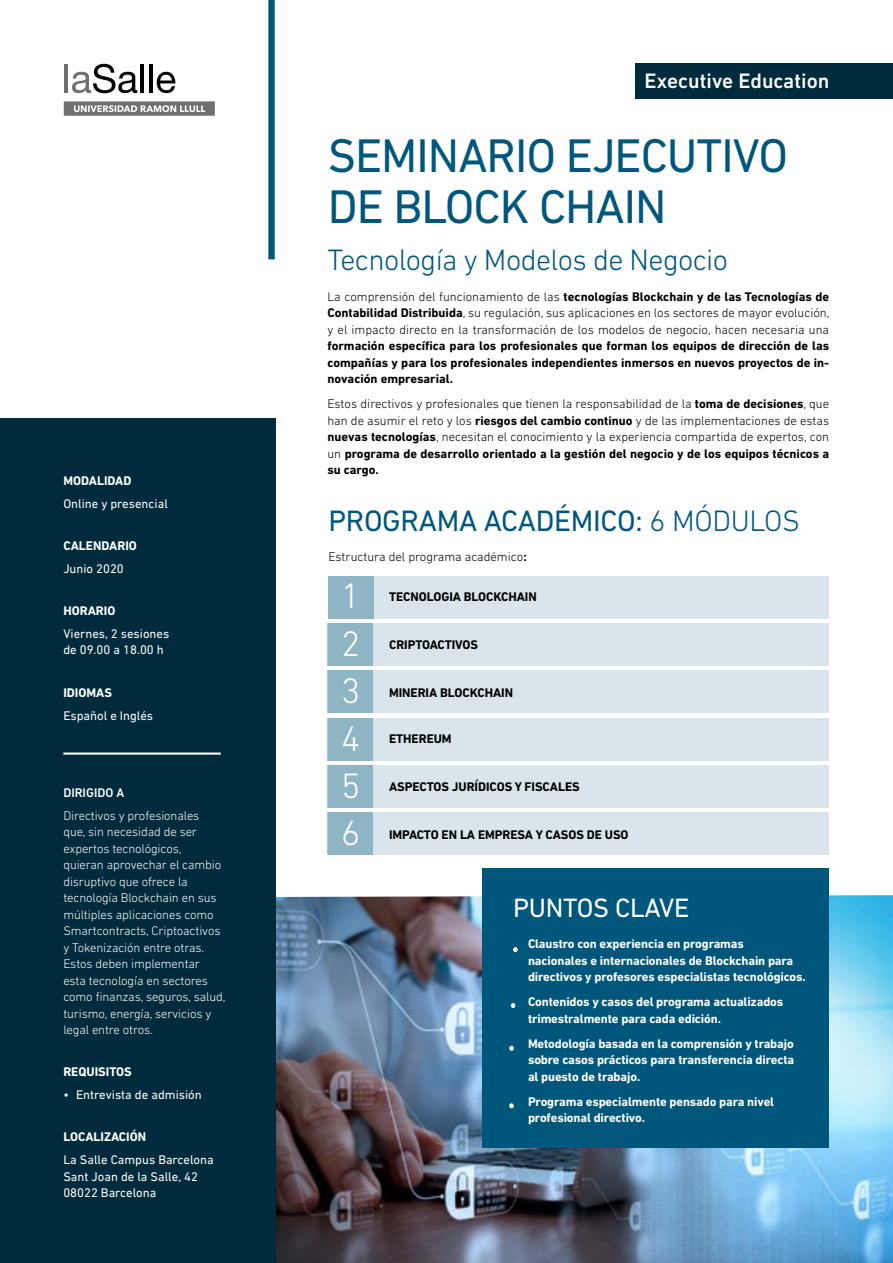
<style>
.page{position:relative;width:893px;height:1263px;background:#fff}
.page>*{position:absolute;margin:0;border:0;box-sizing:border-box;transform-origin:0 0}
.t1{font:48px/51px "DIN Next LT Pro";letter-spacing:-.02em;color:#00577b}
.t2{font:300 36px "DIN Next LT Pro";color:#fff}
.t3{font:300 30px "DIN Next LT Pro";letter-spacing:-.02em;color:#00577b}
.t4{font:30px "DIN Next LT Pro";letter-spacing:-.01em;color:#00577b}
.t5{font:27px "DIN Next LT Pro";letter-spacing:-.01em;color:#fff}
.t6{font:500 21.3px "DIN Next LT Pro";color:#fff}
.t7{font:300 12.75px/16.5px "DIN Next LT Pro";color:#000;text-align:justify}
.t8{font:700 12.75px/16.5px "DIN Next LT Pro";letter-spacing:-.01em;color:#fff}
.t9{font:300 12.75px/16.5px "DIN Next LT Pro";letter-spacing:-.01em;color:#fff}
.t10{font:700 12.75px/16.5px "DIN Next LT Pro";letter-spacing:-.005em;color:#000;text-align:justify}
.t11{font:12.75px/16.5px "DIN Next LT Pro";color:#fff}
.t12{font:500 12.75px "DIN Next LT Pro";color:#fff}
.s1{font-weight:700}
.s2{font-weight:300}
</style>
<div class="page">
<img style="left:275px;top:895px;width:618px;height:368px">
<div style="left:268px;top:0;width:7px;height:259px;background:#00577b"></div>
<div style="left:0;top:419px;width:275px;height:844px;background:#002b3c"></div>
<div style="left:328px;top:576px;width:501px;height:42px;background:#d9e5eb"></div>
<div style="left:328px;top:576px;width:46px;height:42px;background:#8fb5c5"></div>
<div style="left:328px;top:718px;width:501px;height:42px;background:#d9e5eb"></div>
<div style="left:328px;top:718px;width:45px;height:42px;background:#8fb5c5"></div>
<div style="left:328px;top:623px;width:501px;height:43px;background:#d9e5eb"></div>
<div style="left:328px;top:623px;width:45px;height:43px;background:#8fb5c5"></div>
<div style="left:328px;top:765px;width:501px;height:43px;background:#d9e5eb"></div>
<div style="left:328px;top:765px;width:45px;height:43px;background:#8fb5c5"></div>
<div style="left:328px;top:670px;width:501px;height:43px;background:#d9e5eb"></div>
<div style="left:328px;top:670px;width:45px;height:43px;background:#8fb5c5"></div>
<div style="left:328px;top:813px;width:501px;height:42px;background:#d9e5eb"></div>
<div style="left:328px;top:813px;width:45px;height:42px;background:#8fb5c5"></div>
<div style="left:482px;top:868px;width:347px;height:280px;background:#00577b"></div>
<svg style="left:513px;top:947px;width:5px;height:5px"></svg>
<svg style="left:511px;top:1003px;width:4px;height:5px"></svg>
<svg style="left:509px;top:1046px;width:5px;height:5px"></svg>
<svg style="left:509px;top:1103px;width:5px;height:5px"></svg>
<hr style="left:63px;top:752px;width:158px;height:3px;background:#fff">
<div style="left:636px;top:64px;width:257px;height:35px;background:#002b3c"></div>
<hr style="left:65px;top:64px;width:3px;height:29px;background:#706f6f">
<svg style="left:72px;top:64px;width:65px;height:29px"></svg>
<hr style="left:141px;top:64px;width:3px;height:29px;background:#000">
<hr style="left:149px;top:64px;width:4px;height:29px;background:#000">
<svg style="left:157px;top:72px;width:18px;height:21px"></svg>
<svg style="left:64px;top:101px;width:151px;height:15px;background:#919090"></svg>
<p class="t8" style="left:63px;top:472px;width:70px">MODALIDAD</p>
<p class="t11" style="left:63px;top:495px;width:106px">Online y presencial</p>
<p class="t8" style="left:63px;top:537px;width:75px">CALENDARIO</p>
<p class="t11" style="left:63px;top:560px;width:62px">Junio 2020</p>
<p class="t8" style="left:63px;top:602px;width:54px">HORARIO</p>
<p class="t11" style="left:63px;top:625px;width:107px">Viernes, 2 sesiones de 09.00 a 18.00 h</p>
<p class="t8" style="left:63px;top:684px;width:50px">IDIOMAS</p>
<p class="t11" style="left:63px;top:707px;width:91px">Español e Inglés</p>
<p class="t12" style="left:63px;top:785px;width:62px">DIRIGIDO A</p>
<p class="t9" style="left:63px;top:807px;width:164px">Directivos y profesionales<br>que, sin necesidad de ser expertos tecnológicos,<br>quieran aprovechar el cambio disruptivo que ofrece la tecnología Blockchain en sus múltiples aplicaciones como<br>Smartcontracts, Criptoactivos y Tokenización entre otras.<br>Estos deben implementar esta tecnología en sectores como finanzas, seguros, salud, turismo, energía, servicios y legal entre otros.</p>
<p class="t8" style="left:63px;top:1063px;width:70px">REQUISITOS</p>
<p class="t11" style="left:63px;top:1086px;width:140px">• Entrevista de admisión</p>
<p class="t8" style="left:63px;top:1128px;width:84px">LOCALIZACIÓN</p>
<p class="t11" style="left:63px;top:1151px;width:152px">La Salle Campus Barcelona<br>Sant Joan de la Salle, 42<br>08022 Barcelona</p>
<h3 class="t6" style="left:645px;top:68px;width:186px">Executive Education</h3>
<h1 class="t1" style="left:328px;top:130px;width:462px">SEMINARIO EJECUTIVO<br>DE BLOCK CHAIN</h1>
<h3 class="t3" style="left:327px;top:243px;width:402px">Tecnología y Modelos de Negocio</h3>
<p class="t7" style="left:327px;top:288px;width:504px">La comprensión del funcionamiento de las <span class="s1">tecnologías Blockchain y de las Tecnologías de Contabilidad Distribuida</span>, su regulación, sus aplicaciones en los sectores de mayor evolución, y el impacto directo en la transformación de los modelos de negocio, hacen necesaria una</p>
<p class="t10" style="left:327px;top:338px;width:503px">formación específica para los profesionales que forman los equipos de dirección de las compañías y para los profesionales independientes inmersos en nuevos proyectos de in&shy;novación empresarial.</p>
<p class="t7" style="left:327px;top:396px;width:503px">Estos directivos y profesionales que tienen la responsabilidad de la <span class="s1">toma de decisiones</span>, que han de asumir el reto y los <span class="s1">riesgos del cambio continuo</span> y de las implementaciones de estas <span class="s1">nuevas tecnologías</span>, necesitan el conocimiento y la experiencia compartida de expertos, con un <span class="s1">programa de desarrollo orientado a la gestión del negocio y de los equipos técnicos a su cargo.</span></p>
<h3 class="t4" style="left:328px;top:503px;width:473px">PROGRAMA ACADÉMICO: <span class="s2">6 MÓDULOS</span></h3>
<p class="t7" style="left:328px;top:548px;width:200px">Estructura del programa académico<span class="s1">:</span></p>
<h2 class="t2" style="left:341px;top:575px;width:21px">1</h2>
<p class="t10" style="left:389px;top:588px;width:149px">TECNOLOGIA BLOCKCHAIN</p>
<h2 class="t2" style="left:341px;top:623px;width:21px">2</h2>
<p class="t10" style="left:389px;top:636px;width:90px">CRIPTOACTIVOS</p>
<h2 class="t2" style="left:341px;top:670px;width:21px">3</h2>
<p class="t10" style="left:389px;top:684px;width:125px">MINERIA BLOCKCHAIN</p>
<h2 class="t2" style="left:341px;top:718px;width:21px">4</h2>
<p class="t10" style="left:389px;top:730px;width:64px">ETHEREUM</p>
<h2 class="t2" style="left:341px;top:765px;width:21px">5</h2>
<p class="t10" style="left:389px;top:779px;width:192px">ASPECTOS JURÍDICOS Y FISCALES</p>
<h2 class="t2" style="left:341px;top:812px;width:21px">6</h2>
<p class="t10" style="left:389px;top:826px;width:241px">IMPACTO EN LA EMPRESA Y CASOS DE USO</p>
<h3 class="t5" style="left:513px;top:892px;width:178px">PUNTOS CLAVE</h3>
<p class="t8" style="left:528px;top:935px;width:279px">Claustro con experiencia en programas nacionales e internacionales de Blockchain para directivos y profesores especialistas tecnológicos.</p>
<p class="t8" style="left:528px;top:993px;width:257px">Contenidos y casos del programa actualizados trimestralmente para cada edición.</p>
<p class="t8" style="left:528px;top:1035px;width:268px;text-align:justify">Metodología basada en la comprensión y trabajo sobre casos prácticos para transferencia directa al puesto de trabajo.</p>
<p class="t8" style="left:528px;top:1093px;width:248px">Programa especialmente pensado para nivel profesional directivo.</p>
</div>
